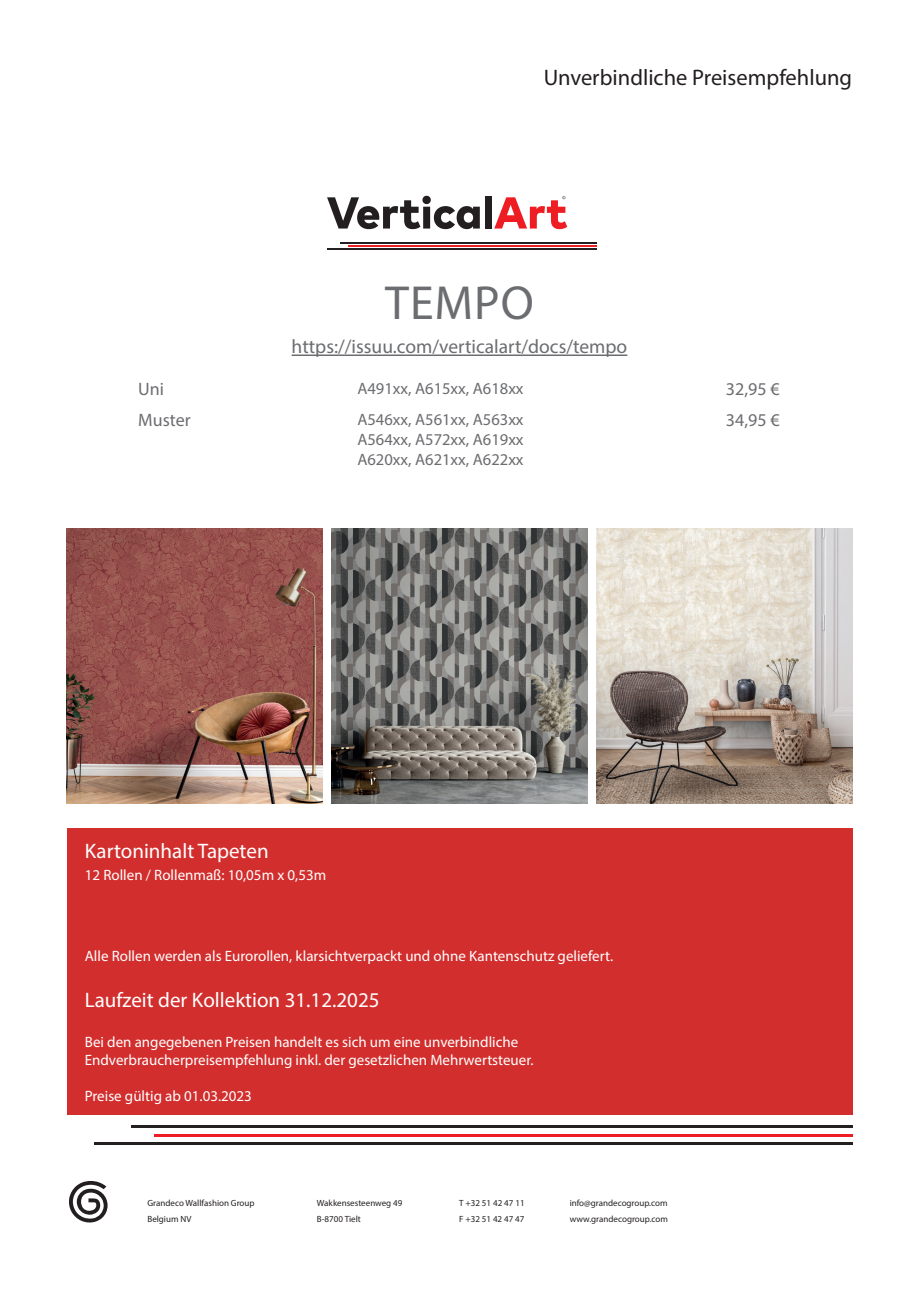
<style>
.page{position:relative;width:919px;height:1289px;background:#fff}
.page>*{position:absolute;margin:0;border:0;box-sizing:border-box;transform-origin:0 0}
.t1{font:48px "Myriad Pro";letter-spacing:.02em;color:#6c6d70}
.t2{font:22.5px "Myriad Pro";color:#231f20}
.t3{font:21px "Myriad Pro";color:#fff}
.t4{font:19.5px "Myriad Pro";color:#6c6d70}
.t5{font:18px "Myriad Pro";color:#6c6d70}
.t6{font:16.5px "Myriad Pro";color:#6c6d70}
.t7{font:15px "Myriad Pro";color:#fff}
.t8{font:9px "Myriad Pro";color:#231f20}
.t9{font:4.05px "Mark Pro";color:#231f20}
</style>
<div class="page">
<div style="left:67px;top:828px;width:785px;height:286px;background:#d22e2d"></div>
<svg style="left:69px;top:1181px;width:39px;height:42px"></svg>
<hr style="left:291px;top:354px;width:336px;height:2px;background:#6c6d70">
<img style="left:67px;top:528px;width:256px;height:275px">
<img style="left:331px;top:528px;width:256px;height:275px">
<img style="left:596px;top:528px;width:256px;height:275px">
<svg style="left:327px;top:196px;width:153px;height:33px"></svg>
<div style="left:484px;top:196px;width:7px;height:32px;background:#231f20"></div>
<svg style="left:494px;top:197px;width:73px;height:32px"></svg>
<hr style="left:340px;top:242px;width:256px;height:1px;background:#231f20">
<hr style="left:348px;top:245px;width:248px;height:1px;background:#ee1d23">
<hr style="left:327px;top:248px;width:269px;height:1px;background:#231f20">
<hr style="left:131px;top:1125px;width:721px;height:2px;background:#231f20">
<hr style="left:154px;top:1133px;width:698px;height:3px;background:#ee1d23">
<hr style="left:94px;top:1142px;width:758px;height:3px;background:#231f20">
<p class="t2" style="left:543px;top:63px;width:310px">Unverbindliche Preisempfehlung</p>
<p class="t9" style="left:562px;top:195px;width:5px">©</p>
<p class="t1" style="left:385px;top:273px;width:150px">TEMPO</p>
<p class="t4" style="left:291px;top:335px;width:337px">https://issuu.com/verticalart/docs/tempo</p>
<p class="t5" style="left:138px;top:378px;width:27px">Uni</p>
<p class="t6" style="left:357px;top:378px;width:168px">A491xx, A615xx, A618xx</p>
<p class="t5" style="left:725px;top:378px;width:55px">32,95 €</p>
<p class="t5" style="left:138px;top:409px;width:54px">Muster</p>
<p class="t6" style="left:357px;top:409px;width:168px">A546xx, A561xx, A563xx</p>
<p class="t6" style="left:357px;top:429px;width:168px">A564xx, A572xx, A619xx</p>
<p class="t6" style="left:357px;top:449px;width:168px">A620xx, A621xx, A622xx</p>
<p class="t5" style="left:725px;top:409px;width:55px">34,95 €</p>
<p class="t3" style="left:85px;top:838px;width:185px">Kartoninhalt Tapeten</p>
<p class="t7" style="left:85px;top:865px;width:243px">12 Rollen / Rollenmaß: 10,05m x 0,53m</p>
<p class="t7" style="left:85px;top:946px;width:529px">Alle Rollen werden als Eurorollen, klarsichtverpackt und ohne Kantenschutz geliefert.</p>
<p class="t3" style="left:85px;top:987px;width:296px">Laufzeit der Kollektion 31.12.2025</p>
<p class="t7" style="left:85px;top:1032px;width:435px">Bei den angegebenen Preisen handelt es sich um eine unverbindliche</p>
<p class="t7" style="left:85px;top:1050px;width:450px">Endverbraucherpreisempfehlung inkl. der gesetzlichen Mehrwertsteuer.</p>
<p class="t7" style="left:85px;top:1086px;width:169px">Preise gültig ab 01.03.2023</p>
<p class="t8" style="left:147px;top:1197px;width:109px">Grandeco Wallfashion Group</p>
<p class="t8" style="left:317px;top:1197px;width:87px">Wakkensesteenweg 49</p>
<p class="t8" style="left:459px;top:1197px;width:67px">T +32 51 42 47 11</p>
<p class="t8" style="left:569px;top:1197px;width:99px">info@grandecogroup.com</p>
<p class="t8" style="left:147px;top:1213px;width:45px">Belgium NV</p>
<p class="t8" style="left:317px;top:1213px;width:45px">B-8700 Tielt</p>
<p class="t8" style="left:459px;top:1213px;width:67px">F +32 51 42 47 47</p>
<p class="t8" style="left:569px;top:1213px;width:100px">www.grandecogroup.com</p>
</div>
